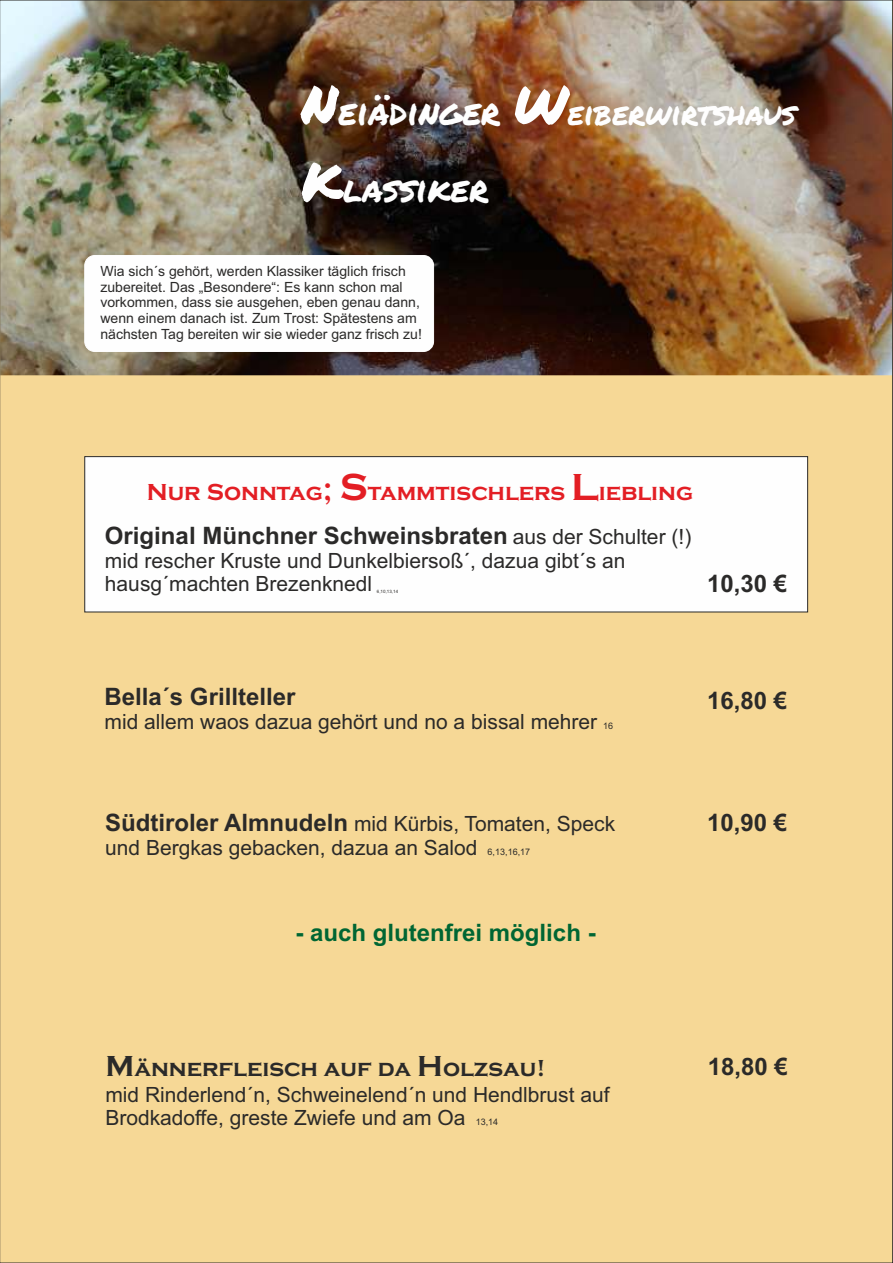
<style>
.page{position:relative;width:893px;height:1263px;background:#f6d896}
.page>*{position:absolute;margin:0;border:0;box-sizing:border-box;transform-origin:0 0}
.t1{font:36px "Permanent Marker";color:#fefefe}
.t2{font:31.5px "Permanent Marker";color:#fefefe}
.t3{font:700 24px "Arial";color:#2b2a29}
.t4{font:700 24px "Copperplate Gothic";color:#e31e24}
.t5{font:700 24px "Copperplate Gothic";color:#2b2a29}
.t6{font:700 24px "Arial";color:#063}
.t7{font:21px/23.4px "Arial";color:#2b2a29}
.t8{font:14.1px/15.8px "Arial";color:#2b2a29}
.t9{font:9px "Arial";color:#2b2a29}
.t10{font:4.5px "Arial";color:#2b2a29}
.s1{font-size:54px}
.s2{font-size:36px}
.s3{font-size:30px}
.s4{font-size:39px}
.s5{font-weight:400;font-size:21px}
.s6{font-weight:700;font-size:24px}
</style>
<div class="page">
<img style="left:2px;top:2px;width:889px;height:373px">
<div style="left:84px;top:456px;width:724px;height:157px;background:#fefefe"></div>
<div style="left:84px;top:255px;width:350px;height:97px;background:#fefefe;border:1px solid #fefefe;border-radius:10px"></div>
<h2 class="t2" style="left:301px;top:95px;width:496px"><span class="s1">N</span><span class="s2">eiädinger</span> <span class="s1">W</span>eiberwirtshaus</h2>
<h1 class="t1" style="left:301px;top:168px;width:189px"><span class="s1">K</span>lassiker</h1>
<p class="t8" style="left:100px;top:264px;width:323px">Wia sich´s gehört, werden Klassiker täglich frisch zubereitet. Das „Besondere“: Es kann schon mal vorkommen, dass sie ausgehen, eben genau dann, wenn einem danach ist. Zum Trost: Spätestens am nächsten Tag bereiten wir sie wieder ganz frisch zu!</p>
<p class="t4" style="left:147px;top:478px;width:548px">Nur Sonntag<span class="s3">;</span> <span class="s4">S</span>tammtischlers <span class="s4">L</span>iebling</p>
<p class="t3" style="left:105px;top:526px;width:588px">Original Münchner Schweinsbraten <span class="s5">aus der Schulter (!)</span></p>
<p class="t7" style="left:105px;top:551px;width:522px">mid rescher Kruste und Dunkelbiersoß´, dazua gibt´s an hausg´machten Brezenknedl</p>
<p class="t10" style="left:377px;top:590px;width:23px">6,10,13,14</p>
<p class="t3" style="left:707px;top:574px;width:82px">10,30 €</p>
<p class="t3" style="left:105px;top:688px;width:192px">Bella´s Grillteller</p>
<p class="t7" style="left:105px;top:712px;width:494px">mid allem waos dazua gehört und no a bissal mehrer</p>
<p class="t9" style="left:603px;top:723px;width:12px">16</p>
<p class="t7" style="left:105px;top:813px;width:512px;line-height:24.2px"><span class="s6">Südtiroler Almnudeln</span> mid Kürbis, Tomaten, Speck und Bergkas gebacken, dazua an Salod</p>
<p class="t9" style="left:488px;top:848px;width:44px">6,13,16,17</p>
<p class="t6" style="left:296px;top:923px;width:302px">- auch glutenfrei möglich -</p>
<p class="t3" style="left:707px;top:692px;width:82px">16,80 €</p>
<p class="t3" style="left:707px;top:814px;width:82px">10,90 €</p>
<p class="t5" style="left:105px;top:1054px;width:442px"><span class="s3">M</span>ännerfleisch auf da <span class="s3">H</span>olzsau!</p>
<p class="t7" style="left:105px;top:1085px;width:506px">mid Rinderlend´n, Schweinelend´n und Hendlbrust auf<br>Brodkadoffe, greste Zwiefe und am Oa</p>
<p class="t9" style="left:476px;top:1119px;width:24px">13,14</p>
<p class="t3" style="left:708px;top:1057px;width:82px">18,80 €</p>
</div>
